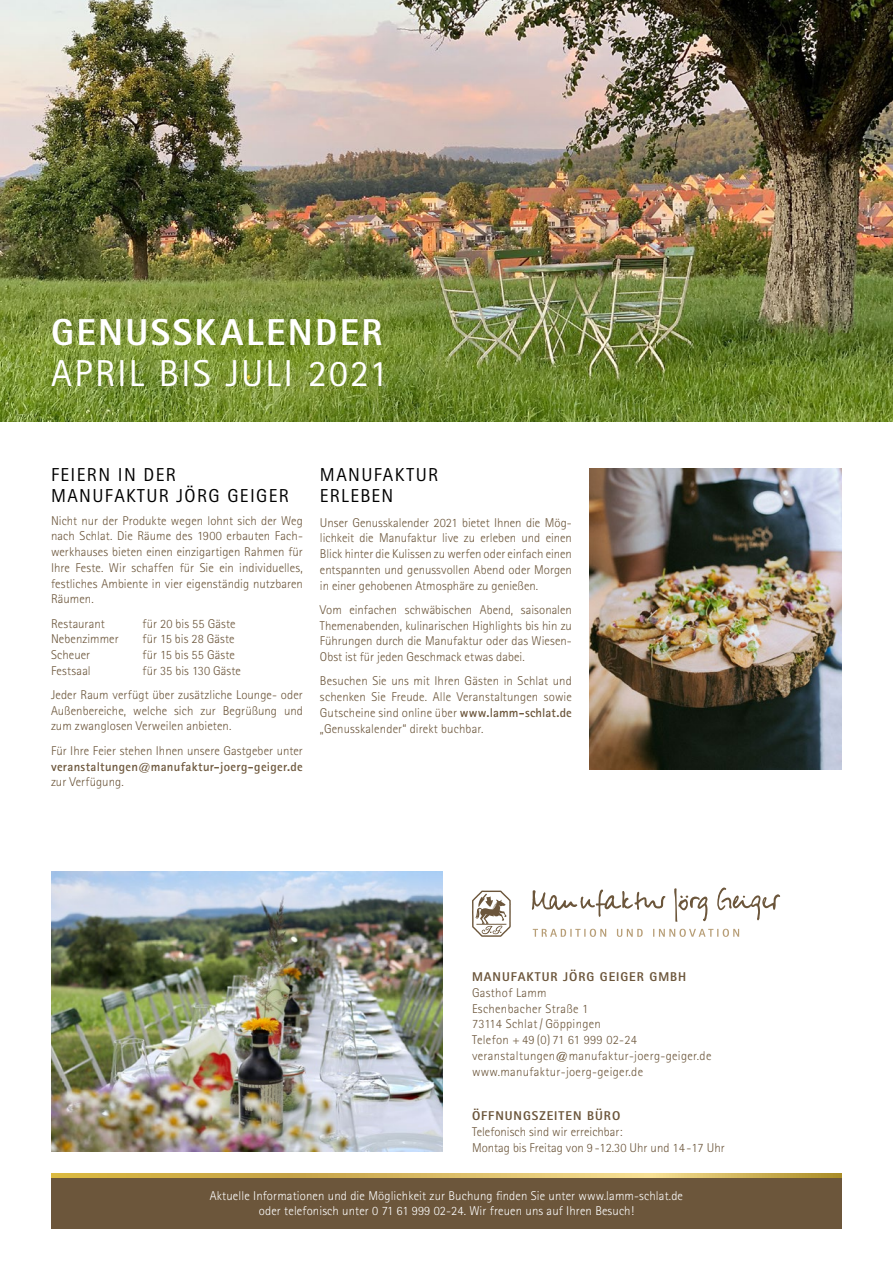
<style>
.page{position:relative;width:893px;height:1263px;background:#fff}
.page>*{position:absolute;margin:0;border:0;box-sizing:border-box;transform-origin:0 0}
.t1{font:37.5px "Rotis Sans Serif Std";letter-spacing:.055em;color:#fff}
.t2{font:800 37.5px "Rotis Sans Serif Std";letter-spacing:.065em;color:#fff}
.t3{font:18.75px/21px "Rotis Sans Serif Std";letter-spacing:.075em;color:#000}
.t4{font:300 12.75px/15.8px "Rotis Sans Serif Std";letter-spacing:.005em;color:#6c563b;text-align:justify}
.t5{font:300 12.75px/15.8px "Rotis Sans Serif Std";letter-spacing:.025em;color:#6c563b}
.t6{font:300 12.75px/15px "Rotis Sans Serif Std";letter-spacing:.01em;color:#fff;text-align:center}
.t7{font:800 12.75px "Rotis Sans Serif Std";letter-spacing:.075em;color:#6c563b}
.t8{font:700 12.75px "Rotis Sans Serif Std";letter-spacing:.02em;color:#6c563b}
.s1{font-weight:700}
</style>
<div class="page">
<img style="left:0;top:0;width:893px;height:421px">
<div style="left:51px;top:1178px;width:791px;height:51px;background:#6c563b"></div>
<img style="left:51px;top:872px;width:391px;height:280px">
<img style="left:590px;top:468px;width:252px;height:302px">
<svg style="left:531px;top:887px;width:249px;height:35px"></svg>
<svg style="left:533px;top:929px;width:206px;height:8px"></svg>
<svg style="left:472px;top:890px;width:39px;height:47px"></svg>
<svg style="left:51px;top:1174px;width:791px;height:4px"></svg>
<h1 class="t2" style="left:51px;top:309px;width:333px">GENUSSKALENDER</h1>
<h1 class="t1" style="left:51px;top:351px;width:339px">APRIL BIS JULI 2021</h1>
<h2 class="t3" style="left:51px;top:464px;width:239px">FEIERN IN DER<br>MANUFAKTUR JÖRG GEIGER</h2>
<p class="t4" style="left:51px;top:512px;width:253px">Nicht nur der Produkte wegen lohnt sich der Weg nach Schlat. Die Räume des 1900 erbauten Fach&shy;werkhauses bieten einen einzigartigen Rahmen für Ihre Feste. Wir schaffen für Sie ein individuelles, festliches Ambiente in vier eigenständig nutzbaren Räumen.</p>
<p class="t4" style="left:51px;top:615px;width:55px">Restaurant</p>
<p class="t4" style="left:143px;top:615px;width:95px">für 20 bis 55 Gäste</p>
<p class="t4" style="left:51px;top:631px;width:69px">Nebenzimmer</p>
<p class="t4" style="left:143px;top:631px;width:94px">für 15 bis 28 Gäste</p>
<p class="t4" style="left:51px;top:647px;width:41px">Scheuer</p>
<p class="t4" style="left:143px;top:647px;width:94px">für 15 bis 55 Gäste</p>
<p class="t4" style="left:51px;top:662px;width:41px">Festsaal</p>
<p class="t4" style="left:51px;top:658px;width:253px;line-height:24.3px;text-indent:91px">für 35 bis 130 Gäste<br>Jeder Raum verfügt über zusätzliche Lounge- oder</p>
<p class="t4" style="left:51px;top:702px;width:253px">Außenbereiche, welche sich zur Begrüßung und zum zwanglosen Verweilen anbieten.</p>
<p class="t4" style="left:51px;top:742px;width:253px">Für Ihre Feier stehen Ihnen unsere Gastgeber unter</p>
<p class="t8" style="left:51px;top:758px;width:253px">veranstaltungen@manufaktur-joerg-geiger.de</p>
<p class="t4" style="left:51px;top:774px;width:74px">zur Verfügung.</p>
<h2 class="t3" style="left:320px;top:464px;width:120px">MANUFAKTUR<br>ERLEBEN</h2>
<p class="t4" style="left:320px;top:514px;width:253px">Unser Genusskalender 2021 bietet Ihnen die Mög&shy;lichkeit die Manufaktur live zu erleben und einen Blick hinter die Kulissen zu werfen oder einfach einen entspannten und genussvollen Abend oder Morgen in einer gehobenen Atmosphäre zu genießen.</p>
<p class="t4" style="left:320px;top:602px;width:253px">Vom einfachen schwäbischen Abend, saisonalen Themenabenden, kulinarischen Highlights bis hin zu Führungen durch die Manufaktur oder das Wiesen-Obst ist für jeden Geschmack etwas dabei.</p>
<p class="t4" style="left:320px;top:673px;width:253px">Besuchen Sie uns mit Ihren Gästen in Schlat und schenken Sie Freude. Alle Veranstaltungen sowie Gutscheine sind online über <span class="s1">www.lamm-schlat.de </span>„Genusskalender“ direkt buchbar.</p>
<p class="t7" style="left:472px;top:969px;width:216px">MANUFAKTUR JÖRG GEIGER GMBH</p>
<p class="t5" style="left:472px;top:985px;width:241px">Gasthof Lamm<br>Eschenbacher Straße 1<br>73114 Schlat / Göppingen<br>Telefon + 49 (0) 71 61 999 02-24 veranstaltungen@manufaktur-joerg-geiger.de www.manufaktur-joerg-geiger.de</p>
<p class="t7" style="left:472px;top:1108px;width:150px">ÖFFNUNGSZEITEN BÜRO</p>
<p class="t4" style="left:472px;top:1124px;width:254px">Telefonisch sind wir erreichbar:<br>Montag bis Freitag von 9 -12.30 Uhr und 14 -17 Uhr</p>
<p class="t6" style="left:210px;top:1189px;width:475px">Aktuelle Informationen und die Möglichkeit zur Buchung finden Sie unter www.lamm-schlat.de oder telefonisch unter 0 71 61 999 02-24. Wir freuen uns auf Ihren Besuch!</p>
</div>
